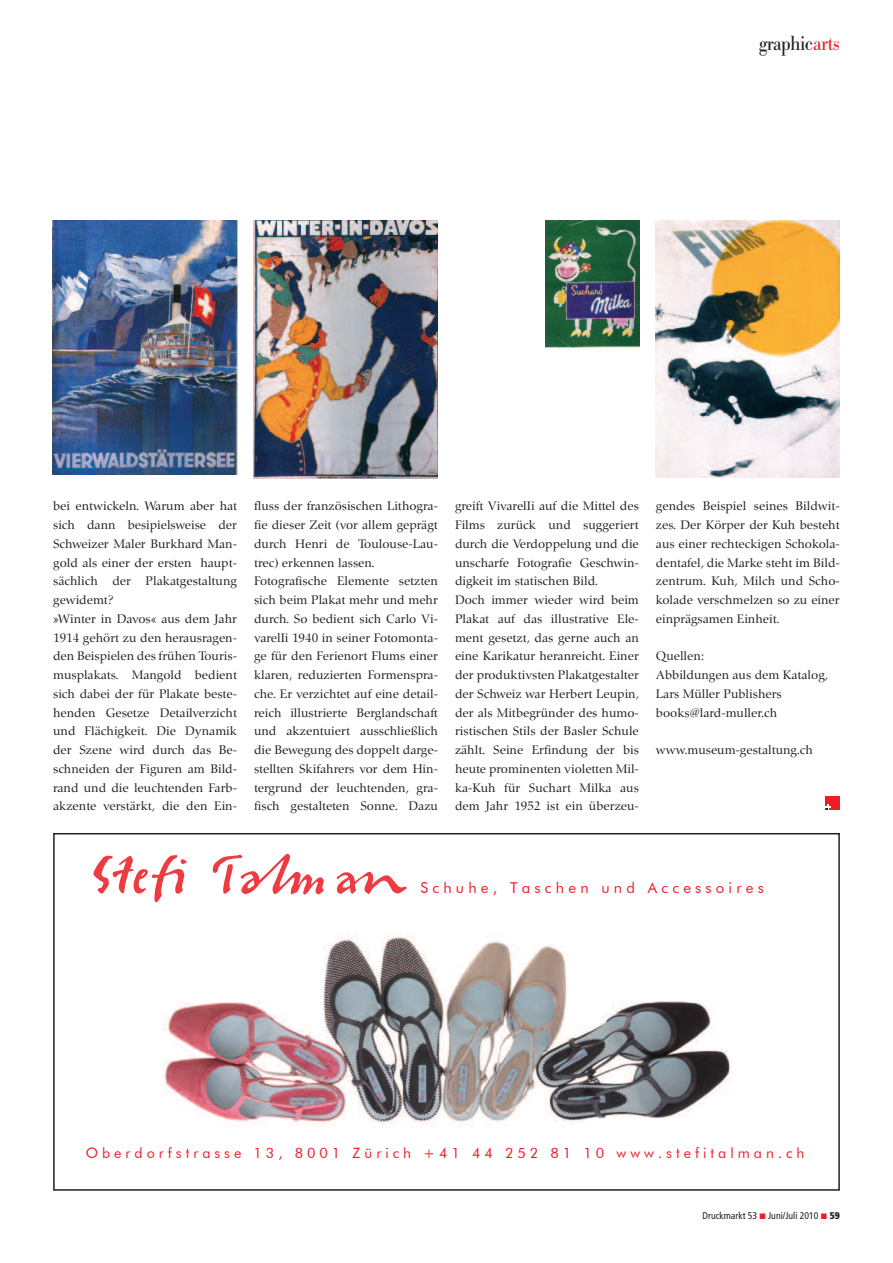
<style>
.page{position:relative;width:893px;height:1263px;background:#fff}
.page>*{position:absolute;margin:0;border:0;box-sizing:border-box;transform-origin:0 0}
.t1{font:21px "Bodoni Nr 1 SB";letter-spacing:-.04em;color:#231f20;scale:.9 1}
.t2{font:15px "Futura BT Book+WJNXGL";letter-spacing:.28em;color:#ee1c27}
.t3{font:14.25px "Futura BT Book+WJNXGL";letter-spacing:.28em;color:#ee1c27}
.t4{font:12.75px/18.8px "Zapf Renais SB";color:#231f20}
.t5{font:condensed 9.75px "Frutiger";color:#231f20}
.s1{color:#ee1e24}
.s2{font-weight:900}
</style>
<div class="page">
<img style="left:53px;top:220px;width:184px;height:255px">
<img style="left:546px;top:220px;width:93px;height:127px">
<img style="left:656px;top:220px;width:184px;height:258px">
<img style="left:254px;top:220px;width:184px;height:258px">
<svg style="left:94px;top:854px;width:313px;height:48px"></svg>
<img style="left:163px;top:934px;width:569px;height:192px">
<div style="left:53px;top:833px;width:787px;height:358px;border:2px solid #231f20"></div>
<div style="left:826px;top:796px;width:14px;height:13px;background:#ee1e24"></div>
<svg style="left:826px;top:804px;width:5px;height:6px"></svg>
<h1 class="t1" style="left:759px;top:31px;width:92px">graphic<span class="s1">arts</span></h1>
<p class="t4" style="left:53px;top:496px;width:185px">bei entwickeln. Warum aber hat sich dann besipielsweise der<br>Schweizer Maler Burkhard Man&shy;gold als einer der ersten haupt&shy;sächlich der Plakatgestaltung gewidemt?<br>»Winter in Davos« aus dem Jahr<br>1914 gehört zu den herausragen&shy;den Beispielen des frühen Touris&shy;musplakats. Mangold bedient sich dabei der für Plakate beste&shy;henden Gesetze Detailverzicht und Flächigkeit. Die Dynamik der Szene wird durch das Be&shy;schneiden der Figuren am Bild&shy;rand und die leuchtenden Farb&shy;akzente verstärkt, die den Ein-</p>
<p class="t4" style="left:254px;top:496px;width:185px">fluss der französischen Lithogra&shy;fie dieser Zeit (vor allem geprägt durch Henri de Toulouse-Lau&shy;trec) erkennen lassen.<br>Fotografische Elemente setzten sich beim Plakat mehr und mehr durch. So bedient sich Carlo Vi&shy;varelIi 1940 in seiner Fotomonta&shy;ge für den Ferienort Flums einer klaren, reduzierten Formenspra&shy;che. Er verzichtet auf eine detail&shy;reich illustrierte Berglandschaft und akzentuiert ausschließlich die Bewegung des doppelt darge&shy;stellten Skifahrers vor dem Hin&shy;tergrund der leuchtenden, gra&shy;fisch gestalteten Sonne. Dazu</p>
<p class="t4" style="left:455px;top:496px;width:185px">greift VivarelIi auf die Mittel des<br>Films zurück und suggeriert durch die Verdoppelung und die unscharfe Fotografie Geschwin&shy;digkeit im statischen Bild.<br>Doch immer wieder wird beim<br>Plakat auf das illustrative Ele&shy;ment gesetzt, das gerne auch an eine Karikatur heranreicht. Einer der produktivsten Plakatgestalter der Schweiz war Herbert Leupin, der als Mitbegründer des humo&shy;ristischen Stils der Basler Schule zählt. Seine Erfindung der bis heute prominenten violetten Mil&shy;ka-Kuh für Suchart Milka aus dem Jahr 1952 ist ein überzeu-</p>
<p class="t4" style="left:656px;top:496px;width:185px;text-align:justify">gendes Beispiel seines Bildwit&shy;zes. Der Körper der Kuh besteht aus einer rechteckigen Schokola&shy;dentafel, die Marke steht im Bild&shy;zentrum. Kuh, Milch und Scho&shy;kolade verschmelzen so zu einer einprägsamen Einheit.</p>
<p class="t4" style="left:656px;top:646px;width:174px">Quellen:<br>Abbildungen aus dem Katalog,<br>Lars Müller Publishers books@lard-muller.ch</p>
<p class="t4" style="left:656px;top:740px;width:158px">www.museum-gestaltung.ch</p>
<p class="t2" style="left:421px;top:878px;width:345px">Schuhe, Taschen und Accessoires</p>
<p class="t3" style="left:86px;top:1144px;width:720px">Oberdorfstrasse 13, 8001 Zürich +41 44 252 81 10 www.stefitalman.ch</p>
<p class="t5" style="left:703px;top:1212px;width:139px">Druckmarkt 53 Juni/Juli 2010 <span class="s2">59</span></p>
</div>
